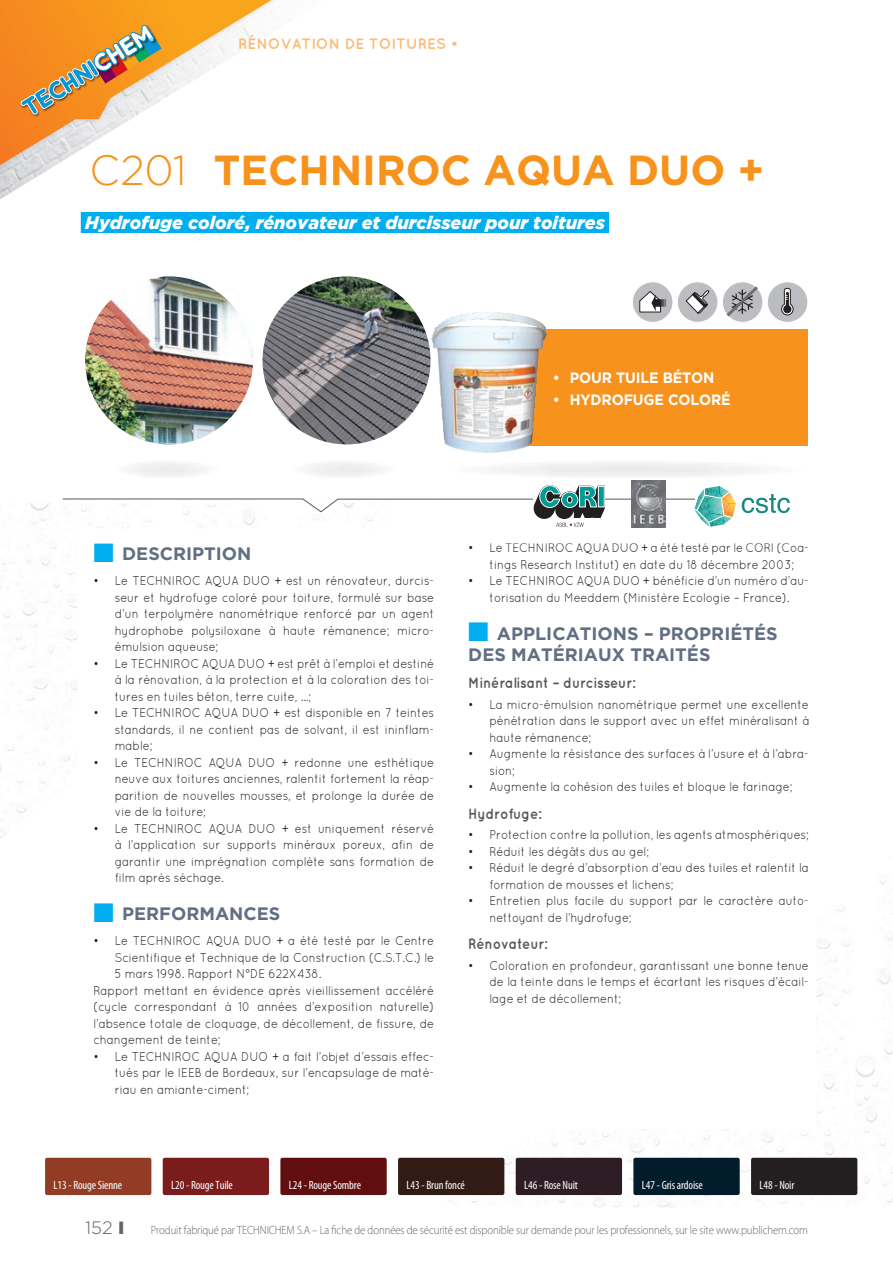
<style>
.page{position:relative;width:893px;height:1263px;background:#fff}
.page>*{position:absolute;margin:0;border:0;box-sizing:border-box;transform-origin:0 0}
.t1{font:700 42px "Gotham";color:#f7931d}
.t2{font:700 18px/21px "Gotham";color:#626e83}
.t3{font:italic 900 18px "Gotham";color:#fff}
.t4{font:300 18px "Gotham Rounded";color:#636366}
.t5{font:700 15px "Quicksand";letter-spacing:-.01em;color:#57585a;scale:.9 1}
.t6{font:700 15px "Gotham";letter-spacing:-.01em;color:#fff;scale:.95 1}
.t7{font:700 15px "Quicksand";color:#fcbb74}
.t8{font:12.75px/16.5px "Quicksand";letter-spacing:-.01em;color:#231f20;text-align:justify;scale:.9 1}
.t9{font:300 12px "Myriad Pro";letter-spacing:-.01em;color:#636366;scale:.9 1}
.t10{font:condensed 12px "Myriad Pro";letter-spacing:-.01em;color:#fff}
.s1{font-weight:300}
.s2{color:#00aeef}
</style>
<div class="page">
<svg style="left:0;top:0;width:275px;height:196px"></svg>
<img style="left:436px;top:881px;width:457px;height:327px">
<div style="left:20px;top:25px;width:137px;height:92px;background:#231f20;opacity:.75"></div>
<svg style="left:21px;top:23px;width:141px;height:91px"></svg>
<div style="left:113px;top:460px;width:107px;height:18px;background:#f4f4f4;border-radius:50%"></div>
<div style="left:290px;top:460px;width:107px;height:18px;background:#f4f4f4;border-radius:50%"></div>
<div style="left:444px;top:460px;width:366px;height:18px;background:#f3f3f3;border-radius:50%"></div>
<div style="left:632px;top:282px;width:41px;height:40px;background:#bcbdc0;border-radius:50%"></div>
<div style="left:632px;top:282px;width:41px;height:40px;border:1px solid #fff;border-radius:50%"></div>
<svg style="left:639px;top:291px;width:27px;height:22px"></svg>
<div style="left:722px;top:282px;width:41px;height:40px;background:#bcbdc0;border-radius:50%"></div>
<div style="left:722px;top:282px;width:41px;height:40px;border:1px solid #fff;border-radius:50%"></div>
<svg style="left:724px;top:283px;width:37px;height:36px"></svg>
<div style="left:677px;top:282px;width:41px;height:40px;background:#bcbdc0;border-radius:50%"></div>
<div style="left:677px;top:282px;width:41px;height:40px;border:1px solid #fff;border-radius:50%"></div>
<svg style="left:686px;top:290px;width:24px;height:24px"></svg>
<div style="left:767px;top:282px;width:41px;height:40px;background:#bcbdc0;border-radius:50%"></div>
<div style="left:767px;top:282px;width:41px;height:40px;border:1px solid #fff;border-radius:50%"></div>
<svg style="left:781px;top:288px;width:13px;height:27px"></svg>
<div style="left:81px;top:212px;width:528px;height:21px;background:#00aeef"></div>
<svg style="left:436px;top:881px;width:384px;height:252px"></svg>
<img style="left:631px;top:480px;width:34px;height:5px">
<svg style="left:62px;top:485px;width:728px;height:42px"></svg>
<div style="left:45px;top:1158px;width:106px;height:37px;background:#923b25;border-radius:2px"></div>
<div style="left:163px;top:1158px;width:106px;height:37px;background:#7a1c1c;border-radius:2px"></div>
<div style="left:280px;top:1158px;width:107px;height:37px;background:#600e0f;border-radius:2px"></div>
<div style="left:398px;top:1158px;width:106px;height:37px;background:#321a15;border-radius:2px"></div>
<div style="left:633px;top:1158px;width:107px;height:37px;background:#031c2c;border-radius:2px"></div>
<div style="left:516px;top:1158px;width:106px;height:37px;background:#2e1d24;border-radius:2px"></div>
<div style="left:751px;top:1158px;width:106px;height:37px;background:#231f20;border-radius:2px"></div>
<img style="left:263px;top:276px;width:168px;height:168px;border-radius:84px">
<img style="left:85px;top:276px;width:168px;height:168px;border-radius:84px">
<div style="left:480px;top:329px;width:328px;height:116px;background:#f7931d"></div>
<img style="left:429px;top:312px;width:121px;height:141px">
<p class="t7" style="left:238px;top:35px;width:21px">Rénovation</p>
<p class="t7" style="left:345px;top:35px;width:35px">de toitures</p>
<p class="t7" style="left:451px;top:35px;width:9px">•</p>
<h1 class="t1" style="left:90px;top:145px;width:676px"><span class="s1">C201</span> TECHNIROC AQUA DUO +</h1>
<h2 class="t3" style="left:85px;top:212px;width:521px">Hydrofuge coloré, rénovateur et durcisseur pour toitures</h2>
<p class="t6" style="left:553px;top:369px;width:172px">• POUR TUILE BÉTON</p>
<p class="t6" style="left:553px;top:391px;width:189px">• HYDROFUGE COLORÉ</p>
<h2 class="t2" style="left:94px;top:543px;width:159px"><span class="s2">■</span> DESCRIPTION</h2>
<p class="t8" style="left:115px;top:572px;width:356px;text-indent:-21px">• Le TECHNIROC AQUA DUO + est un rénovateur, durcis&shy;seur et hydrofuge coloré pour toiture, formulé sur base d’un terpolymère nanométrique renforcé par un agent hydrophobe polysiloxane à haute rémanence; micro&shy;émulsion aqueuse;</p>
<p class="t8" style="left:115px;top:655px;width:356px;text-indent:-21px">• Le TECHNIROC AQUA DUO + est prêt à l’emploi et destiné à la rénovation, à la protection et à la coloration des toi&shy;tures en tuiles béton, terre cuite, …;</p>
<p class="t8" style="left:115px;top:704px;width:356px;text-indent:-21px">• Le TECHNIROC AQUA DUO + est disponible en 7 teintes standards, il ne contient pas de solvant, il est ininflam&shy;mable;</p>
<p class="t8" style="left:115px;top:754px;width:356px;text-indent:-21px">• Le TECHNIROC AQUA DUO + redonne une esthétique neuve aux toitures anciennes, ralentit fortement la réap&shy;parition de nouvelles mousses, et prolonge la durée de vie de la toiture;</p>
<p class="t8" style="left:115px;top:820px;width:356px;text-indent:-21px">• Le TECHNIROC AQUA DUO + est uniquement réservé à l’application sur supports minéraux poreux, afin de garantir une imprégnation complète sans formation de film après séchage.</p>
<h2 class="t2" style="left:94px;top:903px;width:188px"><span class="s2">■</span> PERFORMANCES</h2>
<p class="t8" style="left:94px;top:932px;width:380px">• Le TECHNIROC AQUA DUO + a été testé par le Centre</p>
<p class="t8" style="left:115px;top:949px;width:356px">Scientifique et Technique de la Construction (C.S.T.C.) le</p>
<p class="t8" style="left:115px;top:965px;width:231px">5 mars 1998. Rapport N°DE 622X438.</p>
<p class="t8" style="left:94px;top:982px;width:380px">Rapport mettant en évidence après vieillissement accéléré</p>
<p class="t8" style="left:94px;top:998px;width:380px">(cycle correspondant à 10 années d’exposition naturelle)</p>
<p class="t8" style="left:94px;top:1015px;width:380px">l’absence totale de cloquage, de décollement, de fissure, de</p>
<p class="t8" style="left:94px;top:1031px;width:143px">changement de teinte;</p>
<p class="t8" style="left:115px;top:1048px;width:356px;text-indent:-21px">• Le TECHNIROC AQUA DUO + a fait l’objet d’essais effec&shy;tués par le IEEB de Bordeaux, sur l’encapsulage de maté&shy;riau en amiante-ciment;</p>
<p class="t8" style="left:468px;top:539px;width:380px;text-align:center">• Le TECHNIROC AQUA DUO + a été testé par le CORI (Coa&shy;tings Research Institut) en date du 18 décembre 2003;</p>
<p class="t8" style="left:468px;top:572px;width:380px;text-align:center">• Le TECHNIROC AQUA DUO + bénéficie d’un numéro d’au&shy;torisation du Meeddem (Ministère Ecologie – France).</p>
<h2 class="t2" style="left:468px;top:622px;width:311px"><span class="s2">■</span> APPLICATIONS – PROPRIÉTÉS<br>DES MATÉRIAUX TRAITÉS</h2>
<p class="t5" style="left:468px;top:674px;width:187px">Minéralisant – durcisseur:</p>
<p class="t8" style="left:489px;top:696px;width:356px;text-indent:-21px">• La micro-émulsion nanométrique permet une excellente pénétration dans le support avec un effet minéralisant à haute rémanence;</p>
<p class="t8" style="left:489px;top:745px;width:356px;text-indent:-21px">• Augmente la résistance des surfaces à l’usure et à l’abra&shy;sion;</p>
<p class="t8" style="left:468px;top:778px;width:362px">• Augmente la cohésion des tuiles et bloque le farinage;</p>
<p class="t5" style="left:468px;top:804px;width:83px">Hydrofuge:</p>
<p class="t8" style="left:468px;top:826px;width:380px">• Protection contre la pollution, les agents atmosphériques;</p>
<p class="t8" style="left:468px;top:843px;width:202px">• Réduit les dégâts dus au gel;</p>
<p class="t8" style="left:489px;top:859px;width:356px;text-indent:-21px">• Réduit le degré d’absorption d’eau des tuiles et ralentit la formation de mousses et lichens;</p>
<p class="t8" style="left:489px;top:892px;width:356px;text-indent:-21px">• Entretien plus facile du support par le caractère auto&shy;nettoyant de l’hydrofuge;</p>
<p class="t5" style="left:468px;top:935px;width:90px">Rénovateur:</p>
<p class="t8" style="left:489px;top:957px;width:356px;text-indent:-21px">• Coloration en profondeur, garantissant une bonne tenue de la teinte dans le temps et écartant les risques d’écail&shy;lage et de décollement;</p>
<p class="t10" style="left:54px;top:1178px;width:70px">L13- Rouge Sienne</p>
<p class="t10" style="left:171px;top:1178px;width:63px">L20- Rouge Tuile</p>
<p class="t10" style="left:289px;top:1178px;width:74px">L24- Rouge Sombre</p>
<p class="t10" style="left:407px;top:1178px;width:60px">L43- Brun foncé</p>
<p class="t10" style="left:524px;top:1178px;width:55px">L46- Rose Nuit</p>
<p class="t10" style="left:642px;top:1178px;width:62px">L47- Gris ardoise</p>
<p class="t10" style="left:760px;top:1178px;width:36px">L48- Noir</p>
<h2 class="t4" style="left:85px;top:1215px;width:40px">152 ❙</h2>
<p class="t9" style="left:151px;top:1223px;width:732px">Produit fabriqué par TECHNICHEM S.A – La fiche de données de sécurité est disponible sur demande pour les professionnels, sur le site www.publichem.com</p>
</div>
